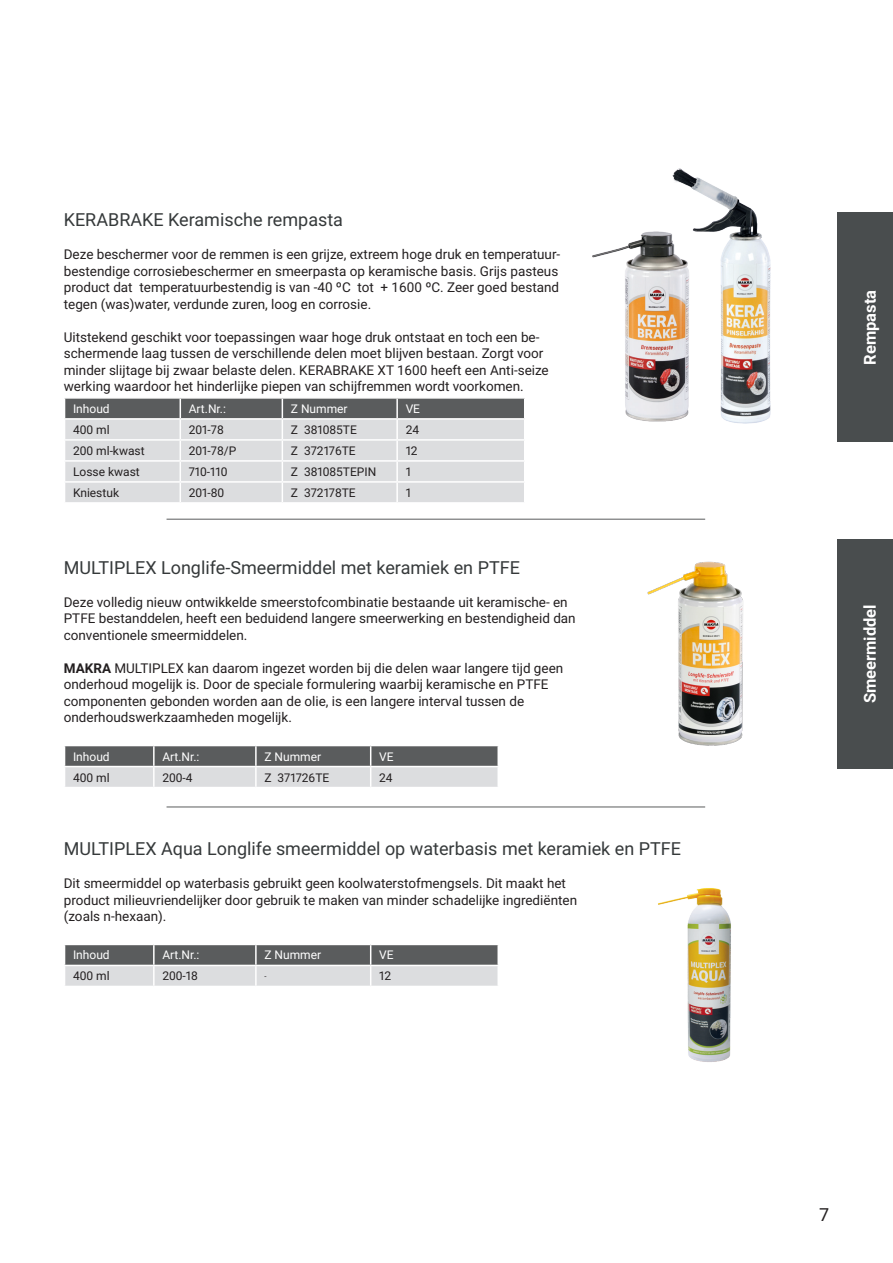
<style>
.page{position:relative;width:893px;height:1263px;background:#fff}
.page>*{position:absolute;margin:0;border:0;box-sizing:border-box;transform-origin:0 0}
.t1{font:18px "Roboto";color:#35393a}
.t2{font:18px "Roboto";color:#231f20}
.t3{font:700 16.5px "Roboto";color:#fff}
.t4{font:13.5px/16.5px "Roboto";color:#231f20}
.t5{font:12px "Roboto";color:#231f20}
.t6{font:12px "Roboto";color:#fff}
.t7{font:7.5px "Roboto";color:#231f20}
.s1{font-weight:700}
</style>
<div class="page">
<div style="left:838px;top:213px;width:55px;height:229px;background:#494d4e"></div>
<svg style="left:64px;top:398px;width:461px;height:104px;background:#c4c5c7"></svg>
<hr style="left:64px;top:460px;width:116px;height:2px;background:#fff">
<hr style="left:180px;top:460px;width:102px;height:2px;background:#fff">
<hr style="left:282px;top:460px;width:115px;height:2px;background:#fff">
<hr style="left:397px;top:460px;width:128px;height:2px;background:#fff">
<hr style="left:64px;top:481px;width:116px;height:2px;background:#fff">
<hr style="left:180px;top:481px;width:102px;height:2px;background:#fff">
<hr style="left:282px;top:481px;width:115px;height:2px;background:#fff">
<hr style="left:397px;top:481px;width:128px;height:2px;background:#fff">
<svg style="left:64px;top:745px;width:434px;height:42px;background:#a3a4a6"></svg>
<hr style="left:497px;top:767px;width:2px;height:20px;background:#fff">
<svg style="left:64px;top:944px;width:434px;height:42px;background:#a3a4a6"></svg>
<hr style="left:497px;top:966px;width:2px;height:20px;background:#fff">
<div style="left:838px;top:539px;width:55px;height:229px;background:#494d4e"></div>
<img style="left:647px;top:561px;width:96px;height:185px">
<img style="left:658px;top:888px;width:73px;height:174px">
<hr style="left:167px;top:519px;width:538px;height:1px;background:#5a5c5d">
<hr style="left:167px;top:806px;width:538px;height:1px;background:#5a5c5d">
<img style="left:672px;top:168px;width:99px;height:256px">
<img style="left:592px;top:218px;width:115px;height:206px">
<p class="t1" style="left:64px;top:207px;width:281px">KERABRAKE Keramische rempasta</p>
<p class="t4" style="left:64px;top:246px;width:498px">Deze beschermer voor de remmen is een grijze, extreem hoge druk en temperatuur&shy;bestendige corrosiebeschermer en smeerpasta op keramische basis. Grijs pasteus product dat temperatuurbestendig is van -40 ºC tot + 1600 ºC. Zeer goed bestand tegen (was)water, verdunde zuren, loog en corrosie.</p>
<p class="t4" style="left:64px;top:328px;width:486px">Uitstekend geschikt voor toepassingen waar hoge druk ontstaat en toch een be&shy;schermende laag tussen de verschillende delen moet blijven bestaan. Zorgt voor minder slijtage bij zwaar belaste delen. KERABRAKE XT 1600 heeft een Anti-seize werking waardoor het hinderlijke piepen van schijfremmen wordt voorkomen.</p>
<p class="t6" style="left:73px;top:400px;width:38px">Inhoud</p>
<p class="t6" style="left:189px;top:400px;width:39px">Art.Nr.:</p>
<p class="t6" style="left:291px;top:400px;width:58px">Z Nummer</p>
<p class="t6" style="left:406px;top:400px;width:16px">VE</p>
<p class="t5" style="left:73px;top:421px;width:38px">400 ml</p>
<p class="t5" style="left:189px;top:421px;width:36px">201-78</p>
<p class="t5" style="left:291px;top:421px;width:68px">Z 381085TE</p>
<p class="t5" style="left:406px;top:421px;width:15px">24</p>
<p class="t5" style="left:73px;top:442px;width:73px">200 ml-kwast</p>
<p class="t5" style="left:189px;top:442px;width:49px">201-78/P</p>
<p class="t5" style="left:291px;top:442px;width:66px">Z 372176TE</p>
<p class="t5" style="left:406px;top:442px;width:13px">12</p>
<p class="t5" style="left:73px;top:463px;width:68px">Losse kwast</p>
<p class="t5" style="left:189px;top:463px;width:40px">710-110</p>
<p class="t5" style="left:291px;top:463px;width:87px">Z 381085TEPIN</p>
<p class="t5" style="left:406px;top:463px;width:7px">1</p>
<p class="t5" style="left:73px;top:484px;width:48px">Kniestuk</p>
<p class="t5" style="left:189px;top:484px;width:37px">201-80</p>
<p class="t5" style="left:291px;top:484px;width:66px">Z 372178TE</p>
<p class="t5" style="left:406px;top:484px;width:7px">1</p>
<p class="t1" style="left:64px;top:555px;width:458px">MULTIPLEX Longlife-Smeermiddel met keramiek en PTFE</p>
<p class="t4" style="left:64px;top:593px;width:513px">Deze volledig nieuw ontwikkelde smeerstofcombinatie bestaande uit keramische- en<br>PTFE bestanddelen, heeft een beduidend langere smeerwerking en bestendigheid dan conventionele smeermiddelen.</p>
<p class="t4" style="left:64px;top:659px;width:501px"><span class="s1">MAKRA</span> MULTIPLEX kan daarom ingezet worden bij die delen waar langere tijd geen onderhoud mogelijk is. Door de speciale formulering waarbij keramische en PTFE componenten gebonden worden aan de olie, is een langere interval tussen de</p>
<p class="t4" style="left:64px;top:709px;width:230px">onderhoudswerkzaamheden mogelijk.</p>
<p class="t6" style="left:73px;top:748px;width:38px">Inhoud</p>
<p class="t6" style="left:162px;top:748px;width:39px">Art.Nr.:</p>
<p class="t6" style="left:264px;top:748px;width:58px">Z Nummer</p>
<p class="t6" style="left:379px;top:748px;width:16px">VE</p>
<p class="t5" style="left:73px;top:769px;width:38px">400 ml</p>
<p class="t5" style="left:162px;top:769px;width:32px">200-4</p>
<p class="t5" style="left:264px;top:769px;width:66px">Z 371726TE</p>
<p class="t5" style="left:379px;top:769px;width:15px">24</p>
<p class="t1" style="left:64px;top:836px;width:619px">MULTIPLEX Aqua Longlife smeermiddel op waterbasis met keramiek en PTFE</p>
<p class="t4" style="left:64px;top:875px;width:515px">Dit smeermiddel op waterbasis gebruikt geen koolwaterstofmengsels. Dit maakt het product milieuvriendelijker door gebruik te maken van minder schadelijke ingrediënten (zoals n-hexaan).</p>
<p class="t6" style="left:73px;top:947px;width:38px">Inhoud</p>
<p class="t6" style="left:162px;top:947px;width:39px">Art.Nr.:</p>
<p class="t6" style="left:264px;top:947px;width:58px">Z Nummer</p>
<p class="t6" style="left:379px;top:947px;width:16px">VE</p>
<p class="t5" style="left:73px;top:968px;width:38px">400 ml</p>
<p class="t5" style="left:162px;top:968px;width:37px">200-18</p>
<p class="t7" style="left:264px;top:971px;width:4px">-</p>
<p class="t5" style="left:379px;top:968px;width:13px">12</p>
<p class="t3" style="left:858px;top:365px;width:76px;rotate:-90deg">Rempasta</p>
<p class="t3" style="left:858px;top:703px;width:100px;rotate:-90deg">Smeermiddel</p>
<h1 class="t2" style="left:819px;top:1202px;width:12px">7</h1>
</div>
